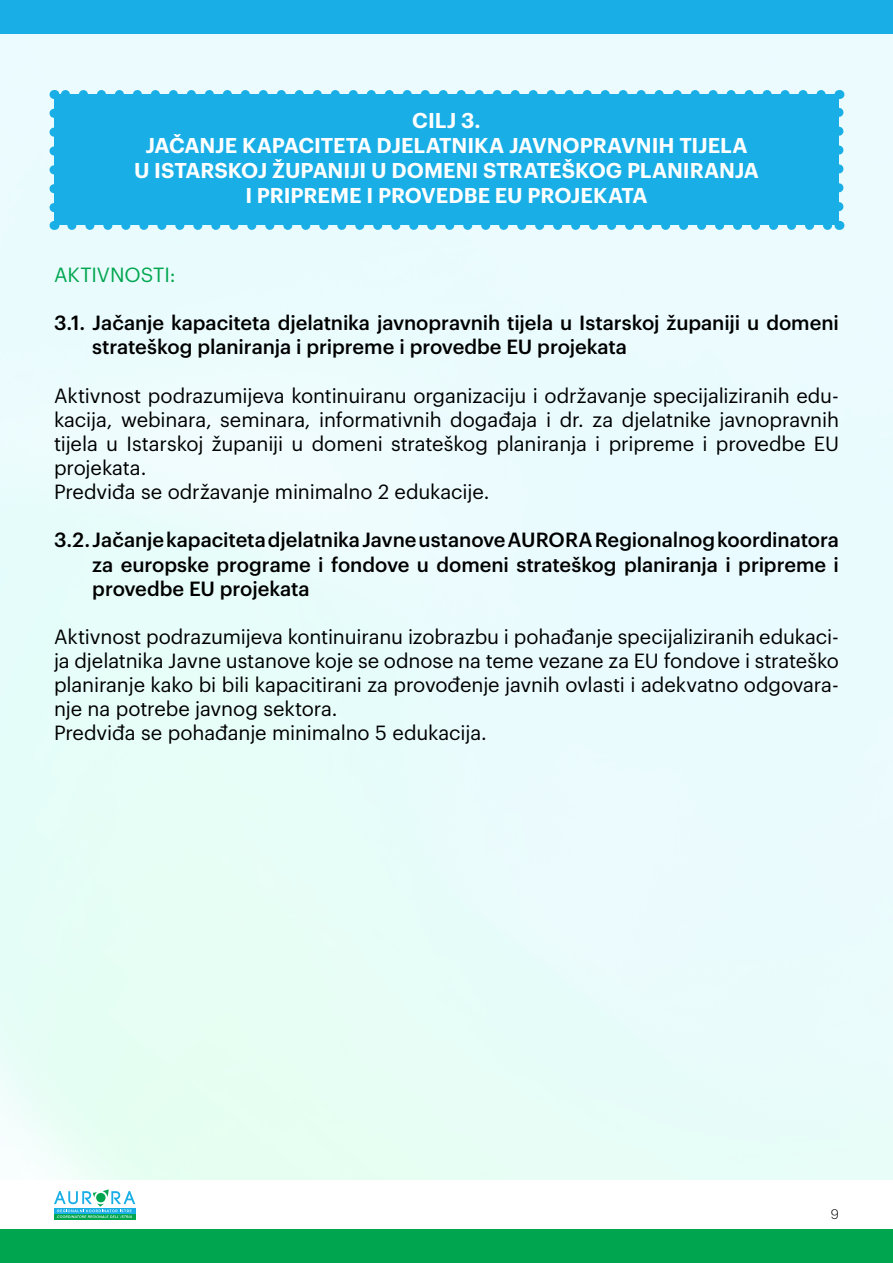
<style>
.page{position:relative;width:893px;height:1263px;background:#fff}
.page>*{position:absolute;margin:0;border:0;box-sizing:border-box;transform-origin:0 0}
.t1{font:600 21px/25.2px "Graphik";letter-spacing:-.005em;color:#fff;text-align:center}
.t2{font:20.1px/24.2px "Graphik";letter-spacing:-.01em;color:#000}
.t3{font:500 20.1px/24.2px "Graphik";letter-spacing:-.005em;color:#000}
.t4{font:20.1px "Graphik";letter-spacing:-.005em;color:#00a64f}
.t5{font:300 13.5px "Graphik";color:#000}
</style>
<div class="page">
<div style="left:0;top:1229px;width:893px;height:34px;background:#00a64f"></div>
<div style="left:54px;top:1214px;width:81px;height:5px;background:#00a64f"></div>
<svg style="left:54px;top:1189px;width:81px;height:29px"></svg>
<div style="left:0;top:0;width:893px;height:34px;background:#19afe6"></div>
<img style="left:0;top:34px;width:893px;height:1146px">
<div style="left:54px;top:94px;width:785px;height:131px;background:#19afe6"></div>
<svg style="left:72px;top:225px;width:758px;height:5px;background:#98ddf4"></svg>
<svg style="left:63px;top:90px;width:758px;height:4px;background:#9cdef4"></svg>
<svg style="left:50px;top:113px;width:8px;height:117px"></svg>
<svg style="left:834px;top:90px;width:9px;height:117px"></svg>
<p class="t1" style="left:134px;top:106px;width:626px">CILJ 3.<br>JAČANJE KAPACITETA DJELATNIKA JAVNOPRAVNIH TIJELA<br>U ISTARSKOJ ŽUPANIJI U DOMENI STRATEŠKOG PLANIRANJA I PRIPREME I PROVEDBE EU PROJEKATA</p>
<p class="t4" style="left:54px;top:260px;width:123px">AKTIVNOSTI:</p>
<p class="t3" style="left:92px;top:309px;width:748px;text-indent:-38px">3.1. Jačanje kapaciteta djelatnika javnopravnih tijela u Istarskoj županiji u domeni strateškog planiranja i pripreme i provedbe EU projekata</p>
<p class="t2" style="left:54px;top:382px;width:786px">Aktivnost podrazumijeva kontinuiranu organizaciju i održavanje specijaliziranih edu&shy;kacija, webinara, seminara, informativnih događaja i dr. za djelatnike javnopravnih tijela u Istarskoj županiji u domeni strateškog planiranja i pripreme i provedbe EU projekata.<br>Predviđa se održavanje minimalno 2 edukacije.</p>
<p class="t3" style="left:92px;top:526px;width:748px;text-align:justify;text-indent:-38px">3.2.Jačanje kapaciteta djelatnika Javne ustanove AURORA Regionalnog koordinatora za europske programe i fondove u domeni strateškog planiranja i pripreme i provedbe EU projekata</p>
<p class="t2" style="left:54px;top:623px;width:786px">Aktivnost podrazumijeva kontinuiranu izobrazbu i pohađanje specijaliziranih edukaci&shy;ja djelatnika Javne ustanove koje se odnose na teme vezane za EU fondove i strateško planiranje kako bi bili kapacitirani za provođenje javnih ovlasti i adekvatno odgovara&shy;nje na potrebe javnog sektora.<br>Predviđa se pohađanje minimalno 5 edukacija.</p>
<p class="t5" style="left:831px;top:1205px;width:10px">9</p>
</div>
